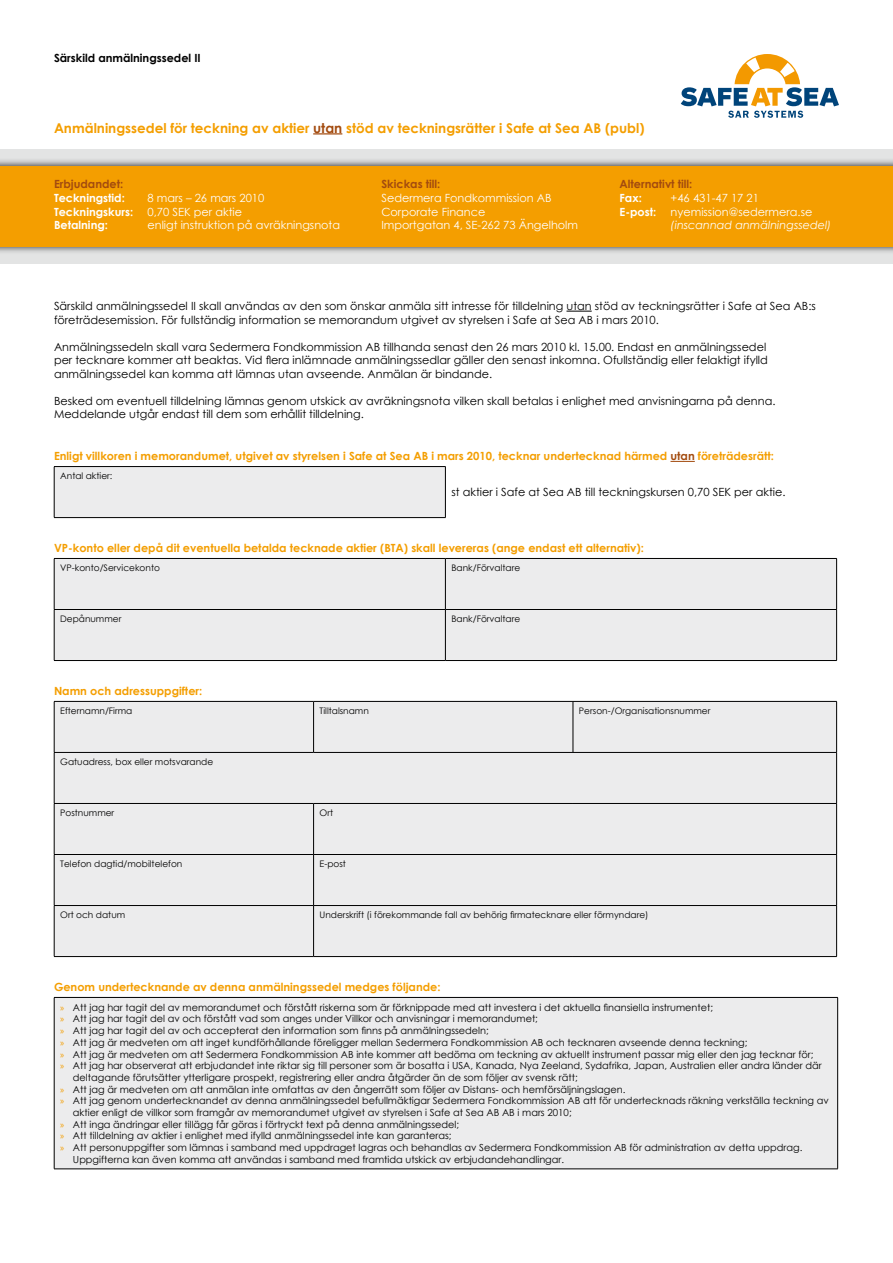
<style>
.page{position:relative;width:893px;height:1263px;background:#fff}
.page>*{position:absolute;margin:0;border:0;box-sizing:border-box;transform-origin:0 0}
.t1{font:700 13.5px "Century Gothic";color:#f49e00}
.t2{font:11.25px/13.5px "Century Gothic";color:#000}
.t3{font:700 11.25px "Century Gothic";color:#f49e00}
.t4{font:11.25px/13.5px "Century Gothic";color:#fff}
.t5{font:700 11.25px/13.5px "Century Gothic";color:#fff}
.t6{font:700 11.25px "Century Gothic";color:#a34b0f}
.t7{font:italic 11.25px "Century Gothic";color:#fff}
.t8{font:700 11.25px "Century Gothic";color:#000}
.t9{font:9.75px/11.7px "Century Gothic";color:#000}
.t10{font:9.75px/11.7px "Myriad Pro";color:#f49e00;text-align:justify}
.t11{font:9px "Century Gothic";color:#000}
.s1{color:#a34b0f}
</style>
<div class="page">
<div style="left:0;top:149px;width:893px;height:115px;background:#e3e4e4"></div>
<div style="left:0;top:158px;width:893px;height:97px;background:#000;opacity:.75"></div>
<div style="left:0;top:166px;width:893px;height:81px;background:#f49e00"></div>
<svg style="left:313px;top:133px;width:29px;height:1px"></svg>
<svg style="left:566px;top:311px;width:26px;height:1px"></svg>
<svg style="left:670px;top:461px;width:25px;height:1px"></svg>
<div style="left:54px;top:466px;width:391px;height:52px;background:#ececed"></div>
<hr style="left:54px;top:466px;width:392px;height:1px;background:#000">
<hr style="left:54px;top:467px;width:1px;height:50px;background:#000">
<hr style="left:445px;top:467px;width:1px;height:50px;background:#000">
<hr style="left:54px;top:517px;width:392px;height:1px;background:#000">
<div style="left:55px;top:559px;width:781px;height:101px;background:#ececed"></div>
<hr style="left:54px;top:558px;width:391px;height:1px;background:#000">
<hr style="left:54px;top:559px;width:1px;height:50px;background:#000">
<hr style="left:445px;top:558px;width:392px;height:1px;background:#000">
<hr style="left:445px;top:559px;width:1px;height:50px;background:#000">
<hr style="left:836px;top:559px;width:1px;height:50px;background:#000">
<hr style="left:54px;top:609px;width:391px;height:1px;background:#000">
<hr style="left:54px;top:610px;width:1px;height:50px;background:#000">
<hr style="left:445px;top:609px;width:392px;height:1px;background:#000">
<hr style="left:445px;top:610px;width:1px;height:50px;background:#000">
<hr style="left:836px;top:610px;width:1px;height:50px;background:#000">
<hr style="left:54px;top:660px;width:391px;height:1px;background:#000">
<hr style="left:445px;top:660px;width:392px;height:1px;background:#000">
<div style="left:55px;top:702px;width:781px;height:254px;background:#ececed"></div>
<hr style="left:54px;top:701px;width:260px;height:1px;background:#000">
<hr style="left:54px;top:702px;width:1px;height:50px;background:#000">
<hr style="left:314px;top:701px;width:259px;height:1px;background:#000">
<hr style="left:313px;top:702px;width:1px;height:50px;background:#000">
<hr style="left:573px;top:701px;width:264px;height:1px;background:#000">
<hr style="left:573px;top:702px;width:1px;height:50px;background:#000">
<hr style="left:836px;top:702px;width:1px;height:50px;background:#000">
<hr style="left:54px;top:752px;width:260px;height:1px;background:#000">
<hr style="left:54px;top:753px;width:1px;height:50px;background:#000">
<hr style="left:314px;top:752px;width:259px;height:1px;background:#000">
<hr style="left:573px;top:752px;width:264px;height:1px;background:#000">
<hr style="left:836px;top:753px;width:1px;height:50px;background:#000">
<hr style="left:54px;top:803px;width:260px;height:1px;background:#000">
<hr style="left:54px;top:804px;width:1px;height:50px;background:#000">
<hr style="left:314px;top:803px;width:259px;height:1px;background:#000">
<hr style="left:313px;top:804px;width:1px;height:50px;background:#000">
<hr style="left:573px;top:803px;width:264px;height:1px;background:#000">
<hr style="left:836px;top:804px;width:1px;height:50px;background:#000">
<hr style="left:54px;top:854px;width:260px;height:1px;background:#000">
<hr style="left:54px;top:855px;width:1px;height:50px;background:#000">
<hr style="left:314px;top:854px;width:259px;height:1px;background:#000">
<hr style="left:313px;top:855px;width:1px;height:50px;background:#000">
<hr style="left:573px;top:854px;width:264px;height:1px;background:#000">
<hr style="left:836px;top:855px;width:1px;height:50px;background:#000">
<hr style="left:54px;top:905px;width:260px;height:1px;background:#000">
<hr style="left:54px;top:906px;width:1px;height:50px;background:#000">
<hr style="left:314px;top:905px;width:259px;height:1px;background:#000">
<hr style="left:313px;top:906px;width:1px;height:50px;background:#000">
<hr style="left:573px;top:905px;width:264px;height:1px;background:#000">
<hr style="left:836px;top:906px;width:1px;height:50px;background:#000">
<hr style="left:54px;top:956px;width:260px;height:1px;background:#000">
<hr style="left:314px;top:956px;width:259px;height:1px;background:#000">
<hr style="left:573px;top:956px;width:264px;height:1px;background:#000">
<div style="left:54px;top:997px;width:784px;height:172px;background:#ececed"></div>
<hr style="left:54px;top:997px;width:784px;height:1px;background:#000">
<hr style="left:54px;top:998px;width:1px;height:171px;background:#000">
<hr style="left:837px;top:998px;width:1px;height:171px;background:#000">
<hr style="left:54px;top:1168px;width:784px;height:1px;background:#000">
<svg style="left:681px;top:54px;width:158px;height:64px"></svg>
<p class="t8" style="left:54px;top:50px;width:148px">Särskild anmälningssedel II</p>
<h1 class="t1" style="left:54px;top:117px;width:592px">Anmälningssedel för teckning av aktier <span class="s1">utan</span> stöd av teckningsrätter i Safe at Sea AB (publ)</h1>
<p class="t6" style="left:54px;top:175px;width:71px">Erbjudandet:</p>
<p class="t6" style="left:381px;top:175px;width:60px">Skickas till:</p>
<p class="t6" style="left:620px;top:175px;width:74px">Alternativt till:</p>
<p class="t5" style="left:54px;top:191px;width:81px">Teckningstid:<br>Teckningskurs:<br>Betalning:</p>
<p class="t4" style="left:148px;top:191px;width:194px">8 mars – 26 mars 2010<br>0,70 SEK per aktie<br>enligt instruktion på avräkningsnota</p>
<p class="t4" style="left:381px;top:191px;width:198px">Sedermera Fondkommission AB<br>Corporate Finance<br>Importgatan 4, SE-262 73 Ängelholm</p>
<p class="t5" style="left:620px;top:191px;width:38px">Fax:<br>E-post:</p>
<p class="t4" style="left:671px;top:191px;width:143px">+46 431-47 17 21 nyemission@sedermera.se</p>
<p class="t7" style="left:671px;top:217px;width:162px">(inscannad anmälningssedel)</p>
<p class="t2" style="left:54px;top:299px;width:763px">Särskild anmälningssedel II skall användas av den som önskar anmäla sitt intresse för tilldelning utan stöd av teckningsrätter i Safe at Sea AB:s företrädesemission. För fullständig information se memorandum utgivet av styrelsen i Safe at Sea AB i mars 2010.</p>
<p class="t2" style="left:54px;top:340px;width:715px">Anmälningssedeln skall vara Sedermera Fondkommission AB tillhanda senast den 26 mars 2010 kl. 15.00. Endast en anmälningssedel per tecknare kommer att beaktas. Vid flera inlämnade anmälningssedlar gäller den senast inkomna. Ofullständig eller felaktigt ifylld anmälningssedel kan komma att lämnas utan avseende. Anmälan är bindande.</p>
<p class="t2" style="left:54px;top:394px;width:723px">Besked om eventuell tilldelning lämnas genom utskick av avräkningsnota vilken skall betalas i enlighet med anvisningarna på denna.<br>Meddelande utgår endast till dem som erhållit tilldelning.</p>
<p class="t3" style="left:54px;top:448px;width:721px">Enligt villkoren i memorandumet, utgivet av styrelsen i Safe at Sea AB i mars 2010, tecknar undertecknad härmed <span class="s1">utan</span> företrädesrätt:</p>
<p class="t11" style="left:60px;top:470px;width:54px">Antal aktier:</p>
<p class="t2" style="left:451px;top:485px;width:336px">st aktier i Safe at Sea AB till teckningskursen 0,70 SEK per aktie.</p>
<p class="t3" style="left:54px;top:540px;width:591px">VP-konto eller depå dit eventuella betalda tecknade aktier (BTA) skall levereras (ange endast ett alternativ):</p>
<p class="t11" style="left:60px;top:562px;width:101px">VP-konto/Servicekonto</p>
<p class="t11" style="left:451px;top:562px;width:70px">Bank/Förvaltare</p>
<p class="t11" style="left:60px;top:613px;width:63px">Depånummer</p>
<p class="t11" style="left:451px;top:613px;width:70px">Bank/Förvaltare</p>
<p class="t3" style="left:54px;top:683px;width:150px">Namn och adressuppgifter:</p>
<p class="t11" style="left:60px;top:705px;width:74px">Efternamn/Firma</p>
<p class="t11" style="left:320px;top:705px;width:51px">Tilltalsnamn</p>
<p class="t11" style="left:579px;top:705px;width:133px">Person-/Organisationsnummer</p>
<p class="t11" style="left:60px;top:756px;width:155px">Gatuadress, box eller motsvarande</p>
<p class="t11" style="left:60px;top:807px;width:56px">Postnummer</p>
<p class="t11" style="left:320px;top:807px;width:15px">Ort</p>
<p class="t11" style="left:60px;top:858px;width:124px">Telefon dagtid/mobiltelefon</p>
<p class="t11" style="left:320px;top:858px;width:28px">E-post</p>
<p class="t11" style="left:60px;top:909px;width:67px">Ort och datum</p>
<p class="t11" style="left:320px;top:909px;width:330px">Underskrift (i förekommande fall av behörig firmatecknare eller förmyndare)</p>
<p class="t3" style="left:54px;top:979px;width:388px">Genom undertecknande av denna anmälningssedel medges följande:</p>
<p class="t9" style="left:73px;top:1001px;width:757px">Att jag har tagit del av memorandumet och förstått riskerna som är förknippade med att investera i det aktuella finansiella instrumentet;<br>Att jag har tagit del av och förstått vad som anges under Villkor och anvisningar i memorandumet;<br>Att jag har tagit del av och accepterat den information som finns på anmälningssedeln;<br>Att jag är medveten om att inget kundförhållande föreligger mellan Sedermera Fondkommission AB och tecknaren avseende denna teckning;<br>Att jag är medveten om att Sedermera Fondkommission AB inte kommer att bedöma om teckning av aktuellt instrument passar mig eller den jag tecknar för; Att jag har observerat att erbjudandet inte riktar sig till personer som är bosatta i USA, Kanada, Nya Zeeland, Sydafrika, Japan, Australien eller andra länder där deltagande förutsätter ytterligare prospekt, registrering eller andra åtgärder än de som följer av svensk rätt;<br>Att jag är medveten om att anmälan inte omfattas av den ångerrätt som följer av Distans- och hemförsäljningslagen.<br>Att jag genom undertecknandet av denna anmälningssedel befullmäktigar Sedermera Fondkommission AB att för undertecknads räkning verkställa teckning av aktier enligt de villkor som framgår av memorandumet utgivet av styrelsen i Safe at Sea AB AB i mars 2010;<br>Att inga ändringar eller tillägg får göras i förtryckt text på denna anmälningssedel;<br>Att tilldelning av aktier i enlighet med ifylld anmälningssedel inte kan garanteras;<br>Att personuppgifter som lämnas i samband med uppdraget lagras och behandlas av Sedermera Fondkommission AB för administration av detta uppdrag.<br>Uppgifterna kan även komma att användas i samband med framtida utskick av erbjudandehandlingar.</p>
<p class="t10" style="left:60px;top:1001px;width:6px">» » » » » »</p>
<p class="t10" style="left:60px;top:1083px;width:6px">» »</p>
<p class="t10" style="left:60px;top:1118px;width:6px">» » »</p>
</div>
